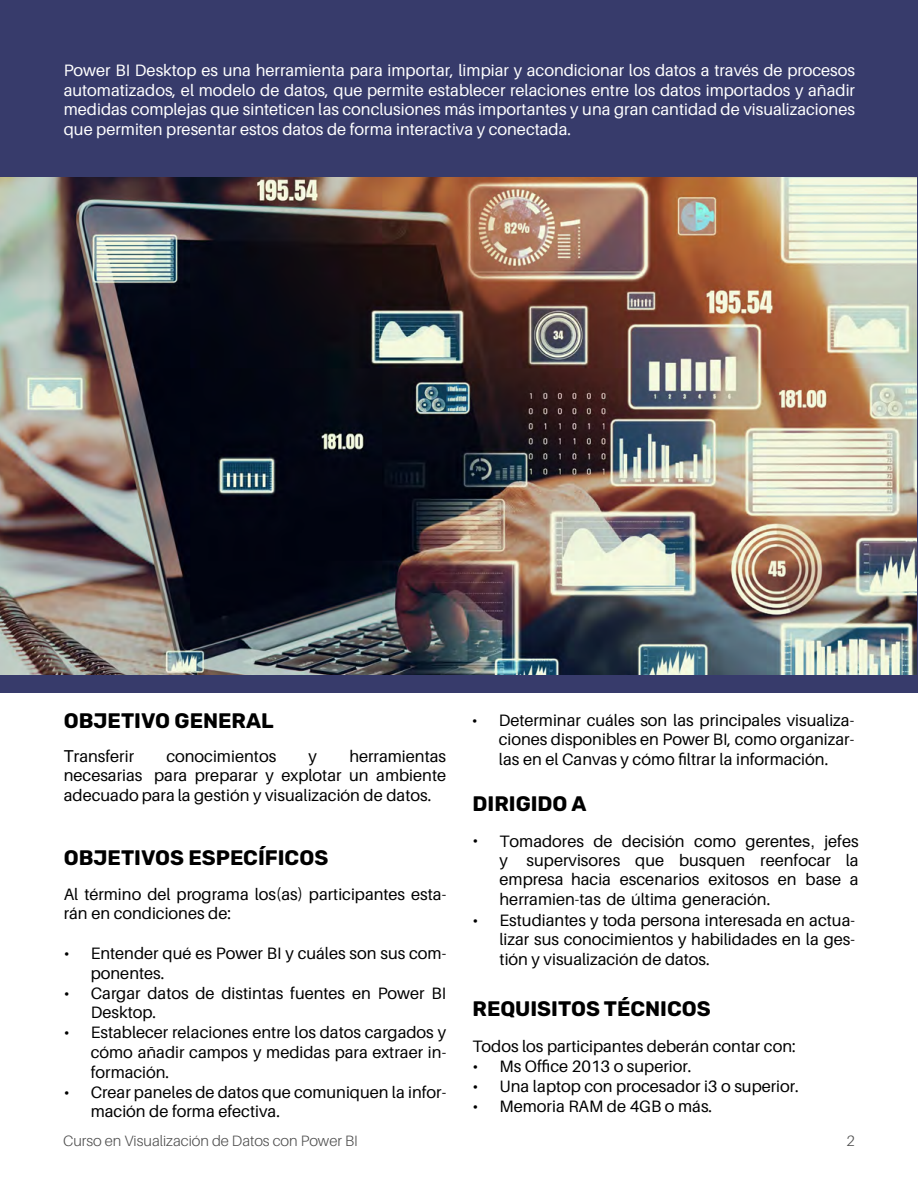
<style>
.page{position:relative;width:918px;height:1188px;background:#fff}
.page>*{position:absolute;margin:0;border:0;box-sizing:border-box;transform-origin:0 0}
.t1{font:700 21px "Rubik";color:#000}
.t2{font:16.5px/19.8px "Aileron";color:#000;text-align:justify}
.t3{font:16.5px/19.8px "Aileron";color:#fff;text-align:justify}
.t4{font:300 15px "Aileron";color:#4d4d4d}
.s1{font-family:"Arial"}
</style>
<div class="page">
<div style="left:0;top:0;width:918px;height:693px;background:#373b6b"></div>
<img style="left:0;top:177px;width:916px;height:498px">
<p class="t3" style="left:64px;top:60px;width:793px">Power BI Desktop es una herramienta para importar, limpiar y acondicionar los datos a través de procesos automatizados, el modelo de datos, que permite establecer relaciones entre los datos importados y añadir medidas complejas que sinteticen las conclusiones más importantes y una gran cantidad de visualizaciones que permiten presentar estos datos de forma interactiva y conectada.</p>
<p class="t1" style="left:64px;top:708px;width:211px">OBJETIVO GENERAL</p>
<p class="t2" style="left:64px;top:746px;width:72px"><span class="s1">Tr</span>ansferir</p>
<p class="t2" style="left:166px;top:746px;width:111px">conocimientos</p>
<p class="t2" style="left:309px;top:746px;width:10px">y</p>
<p class="t2" style="left:64px;top:746px;width:384px;text-indent:286px">herramientas necesarias para preparar y explotar un ambiente adecuado para la gestión y visualización de datos.</p>
<p class="t1" style="left:64px;top:845px;width:266px">OBJETIVOS ESPECÍFICOS</p>
<p class="t2" style="left:64px;top:884px;width:384px">Al término del programa los(as) participantes esta&shy;rán en condiciones de:</p>
<p class="t2" style="left:91px;top:944px;width:357px;text-indent:-27px">• Entender qué es Power BI y cuáles son sus com&shy;ponentes.</p>
<p class="t2" style="left:91px;top:983px;width:357px;text-indent:-27px">• Cargar datos de distintas fuentes en Power BI<br>Desktop.</p>
<p class="t2" style="left:91px;top:1023px;width:357px;text-indent:-27px">• Establecer relaciones entre los datos cargados y cómo añadir campos y medidas para extraer in&shy;formación.</p>
<p class="t2" style="left:91px;top:1082px;width:357px;text-indent:-27px">• Crear paneles de datos que comuniquen la infor&shy;mación de forma efectiva.</p>
<p class="t2" style="left:499px;top:710px;width:357px;text-indent:-27px">• Determinar cuáles son las principales visualiza&shy;ciones disponibles en Power BI, como organizar&shy;las en el Canvas y cómo filtrar la información.</p>
<p class="t1" style="left:473px;top:792px;width:116px">DIRIGIDO A</p>
<p class="t2" style="left:500px;top:831px;width:361px;text-indent:-27px">• Tomadores de decisión como gere<span class="s1">ntes,</span> jefes y supervisores que busquen reenfocar la empresa hacia escenarios exitosos en base a herramien-tas de última generación.</p>
<p class="t2" style="left:500px;top:910px;width:357px;text-indent:-27px">• Estudiantes y toda persona interesada en actua&shy;lizar sus conocimientos y habilidades en la ges&shy;tión y visualización de datos.</p>
<p class="t1" style="left:473px;top:996px;width:240px">REQUISITOS TÉCNICOS</p>
<p class="t2" style="left:473px;top:1037px;width:325px">Todos los participantes deberán contar con:</p>
<p class="t2" style="left:473px;top:1057px;width:221px">• Ms Office 2013 o superior.</p>
<p class="t2" style="left:473px;top:1077px;width:328px">• Una laptop con procesador i3 o superior.</p>
<p class="t2" style="left:473px;top:1096px;width:241px">• Memoria RAM de 4GB o más.</p>
<p class="t4" style="left:63px;top:1132px;width:296px">Curso en Visualización de Datos con Power BI</p>
<p class="t4" style="left:847px;top:1132px;width:10px">2</p>
</div>
